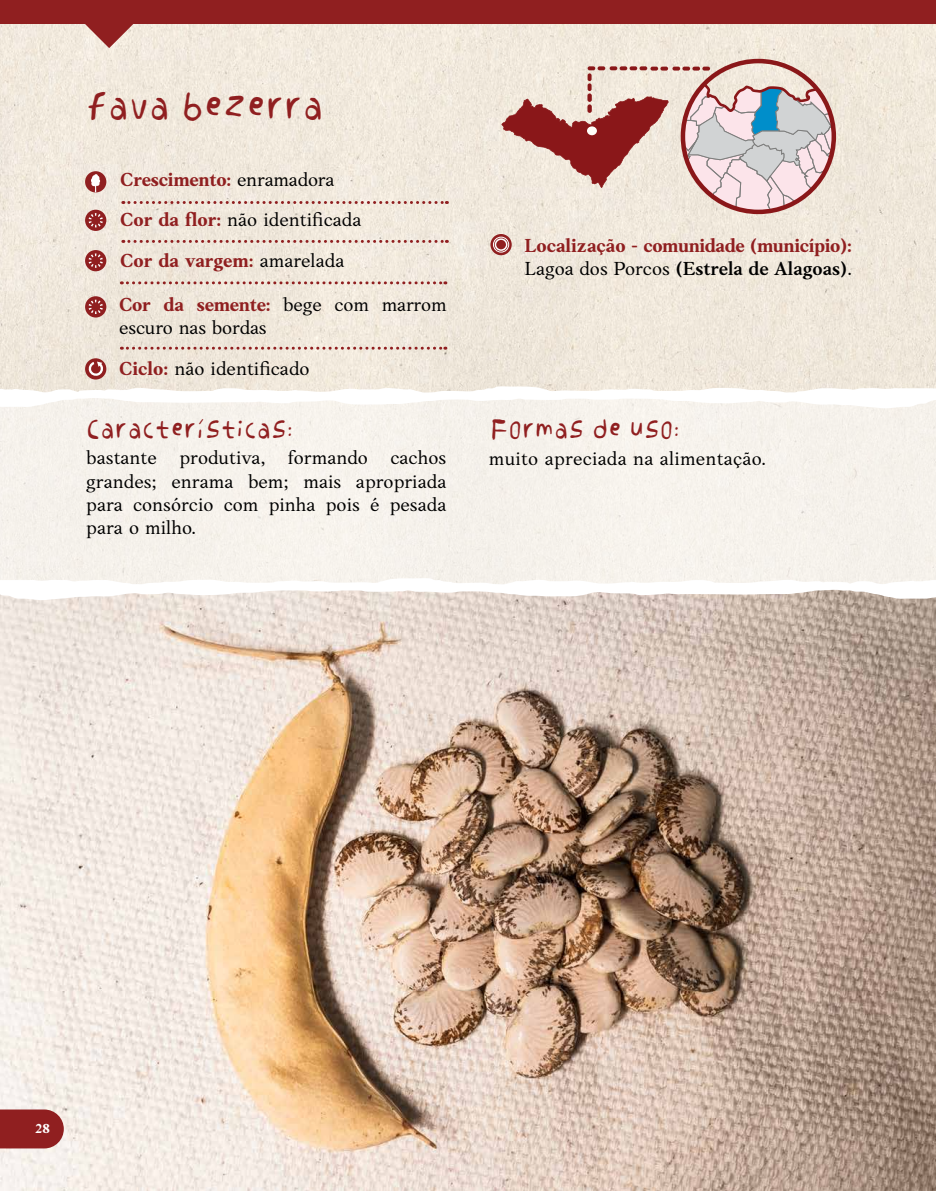
<style>
.page{position:relative;width:936px;height:1191px;background:#fff}
.page>*{position:absolute;margin:0;border:0;box-sizing:border-box;transform-origin:0 0}
.t1{font:39px "Corose Alt 01";color:#901f20}
.t2{font:27px "Corose Alt 01";color:#901f20}
.t3{font:19.5px/23.4px "Anko";color:#000;text-align:justify}
.t4{font:700 19.5px/40.3px "Anko";letter-spacing:-.01em;color:#901f20}
.t5{font:700 13.5px "Anko";color:#fff}
.s1{font-weight:400;color:#000}
.s2{font-weight:700;color:#901f20}
.s3{font-weight:600;color:#000}
</style>
<div class="page">
<img style="left:0;top:24px;width:935px;height:362px">
<div style="left:0;top:0;width:935px;height:24px;background:#901f20"></div>
<svg style="left:85px;top:24px;width:48px;height:24px"></svg>
<div style="left:0;top:395px;width:935px;height:243px;background:#f6f2ec"></div>
<svg style="left:0;top:386px;width:936px;height:22px"></svg>
<img style="left:0;top:600px;width:935px;height:591px">
<svg style="left:123px;top:240px;width:324px;height:3px"></svg>
<svg style="left:121px;top:347px;width:325px;height:3px"></svg>
<div style="left:85px;top:210px;width:21px;height:21px;background:#901f20;border-radius:50%"></div>
<svg style="left:89px;top:213px;width:14px;height:14px"></svg>
<div style="left:85px;top:358px;width:21px;height:21px;background:#901f20;border-radius:50%"></div>
<svg style="left:88px;top:361px;width:16px;height:16px"></svg>
<svg style="left:0;top:578px;width:935px;height:22px"></svg>
<svg style="left:123px;top:201px;width:324px;height:3px"></svg>
<svg style="left:121px;top:281px;width:325px;height:3px"></svg>
<div style="left:85px;top:250px;width:21px;height:21px;background:#901f20;border-radius:50%"></div>
<svg style="left:89px;top:253px;width:14px;height:15px"></svg>
<div style="left:85px;top:171px;width:21px;height:21px;background:#901f20;border-radius:50%"></div>
<svg style="left:91px;top:174px;width:9px;height:18px"></svg>
<div style="left:85px;top:296px;width:21px;height:21px;background:#901f20;border-radius:50%"></div>
<svg style="left:89px;top:300px;width:14px;height:14px"></svg>
<svg style="left:0;top:1109px;width:64px;height:39px;background:#972f2f"></svg>
<svg style="left:490px;top:234px;width:21px;height:21px"></svg>
<div style="left:493px;top:237px;width:16px;height:15px;border:1px solid #fff;border-radius:50%"></div>
<div style="left:494px;top:238px;width:13px;height:13px;border:2px solid #fff;border-radius:50%"></div>
<svg style="left:501px;top:61px;width:332px;height:151px;background:#d5b9b5"></svg>
<div style="left:587px;top:126px;width:10px;height:9px;background:#fffef9;border-radius:50%"></div>
<h1 class="t1" style="left:86px;top:78px;width:239px">fava bezerra</h1>
<p class="t4" style="left:120px;top:159px;width:243px">Crescimento: <span class="s1">enramadora<br></span>Cor da flor: <span class="s1">não identificada<br></span>Cor da vargem: <span class="s1">amarelada</span></p>
<p class="t3" style="left:119px;top:292px;width:329px"><span class="s2">Cor da semente:</span> bege com marrom escuro nas bordas</p>
<p class="t3" style="left:119px;top:356px;width:192px"><span class="s2">Ciclo:</span> não identificado</p>
<h2 class="t2" style="left:86px;top:409px;width:208px">Características:</h2>
<p class="t3" style="left:86px;top:446px;width:361px">bastante produtiva, formando cachos grandes; enrama bem; mais apropriada para consórcio com pinha pois é pesada para o milho.</p>
<p class="t4" style="left:524px;top:233px;width:329px;line-height:23.4px">Localização - comunidade (município):<br><span class="s1">Lagoa dos Porcos</span> <span class="s3">(Estrela de Alagoas)</span><span class="s1">.</span></p>
<h2 class="t2" style="left:490px;top:409px;width:191px">Formas de uso:</h2>
<p class="t3" style="left:489px;top:446px;width:278px">muito apreciada na alimentação.</p>
<p class="t5" style="left:35px;top:1120px;width:16px">28</p>
</div>
